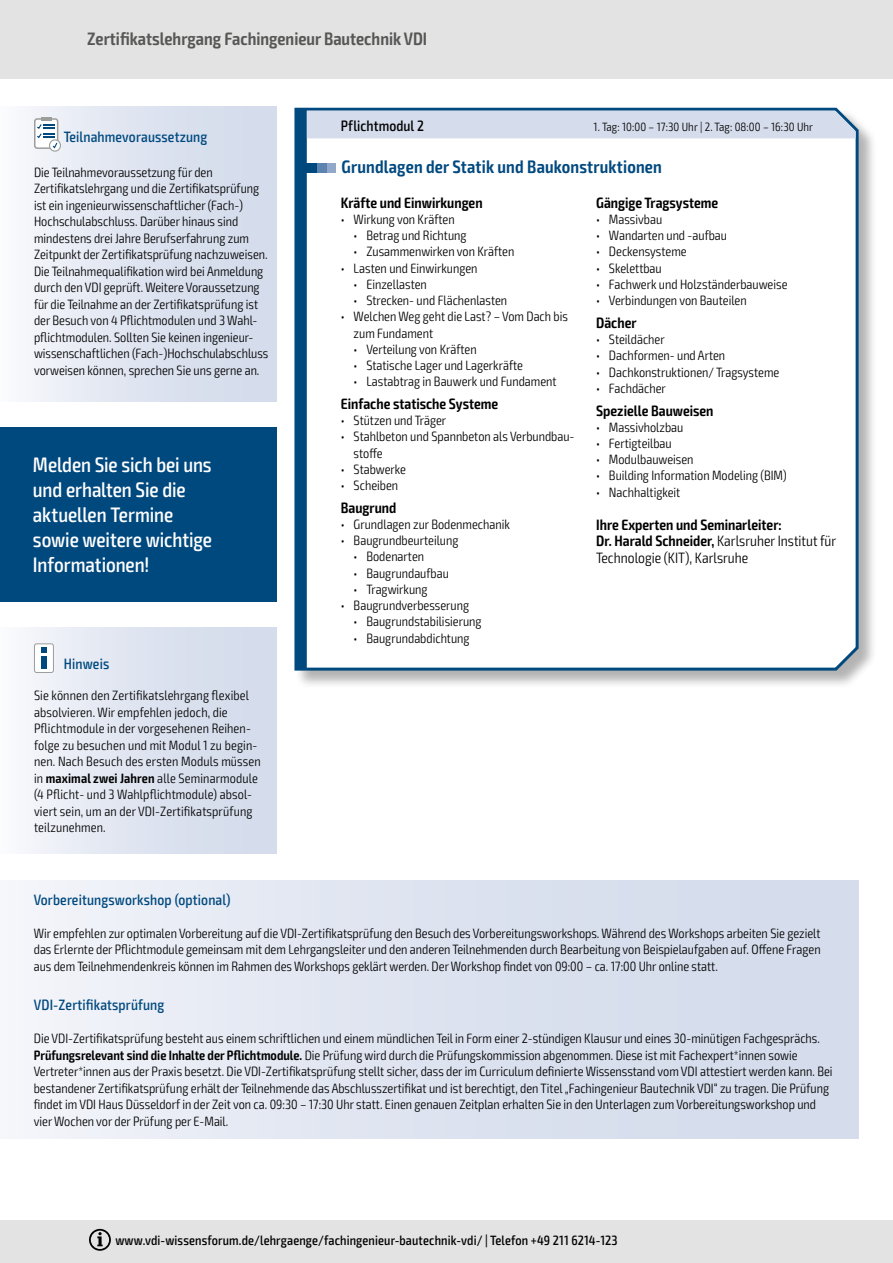
<style>
.page{position:relative;width:893px;height:1263px;background:#fff}
.page>*{position:absolute;margin:0;border:0;box-sizing:border-box;transform-origin:0 0}
.t1{font:500 condensed 21px/25.2px "Exo 2";letter-spacing:-.005em;color:#fff}
.t2{font:600 condensed 18px "Exo 2";color:#575756}
.t3{font:600 condensed 18px "Exo 2";letter-spacing:.01em;color:#00497f}
.t4{font:600 condensed 15px/16.5px "Exo 2";color:#000}
.t5{font:500 condensed 15px "Exo 2";letter-spacing:.01em;color:#00497f}
.t6{font:500 condensed 15px "Exo 2";letter-spacing:.01em;color:#000}
.t7{font:300 condensed 13.5px/16.5px "Exo 2";color:#000}
.t8{font:500 condensed 13.5px "Exo 2";letter-spacing:.01em;color:#000}
.t9{font:300 condensed 12px "Exo 2";letter-spacing:.01em;color:#000}
.s1{font-weight:600}
.s2{font-weight:300}
</style>
<div class="page">
<div style="left:0;top:1220px;width:893px;height:43px;background:#e3e3e3"></div>
<div style="left:0;top:0;width:893px;height:79px;background:#e3e3e3"></div>
<div style="left:0;top:106px;width:276px;height:296px;background:linear-gradient(to right,#f5f7fb,#cfd7e8)"></div>
<div style="left:0;top:628px;width:276px;height:225px;background:linear-gradient(to right,#f5f7fb,#cfd7e8)"></div>
<div style="left:34px;top:644px;width:19px;height:28px;background:#fff;border-radius:2px"></div>
<div style="left:34px;top:643px;width:20px;height:30px;border:1px solid #9d9d9c;border-radius:2px"></div>
<div style="left:41px;top:656px;width:6px;height:13px;background:#00497f"></div>
<svg style="left:41px;top:647px;width:6px;height:6px"></svg>
<div style="left:34px;top:118px;width:24px;height:31px;border:2px solid #9d9d9c;border-radius:2px"></div>
<svg style="left:50px;top:140px;width:10px;height:11px"></svg>
<div style="left:49px;top:139px;width:12px;height:13px;border:1px solid #9d9d9c;border-radius:50%"></div>
<svg style="left:36px;top:117px;width:22px;height:32px"></svg>
<svg style="left:89px;top:1229px;width:22px;height:22px"></svg>
<div style="left:294px;top:108px;width:583px;height:581px;background:#000;opacity:.3"></div>
<svg style="left:296px;top:109px;width:560px;height:560px"></svg>
<div style="left:311px;top:163px;width:25px;height:9px;background:#92a8c9"></div>
<div style="left:309px;top:163px;width:17px;height:9px;background:#5d83af"></div>
<div style="left:306px;top:163px;width:11px;height:9px;background:#00497f"></div>
<div style="left:0;top:427px;width:276px;height:175px;background:#00497f"></div>
<div style="left:0;top:880px;width:859px;height:259px;background:linear-gradient(to right,#f0f3f9,#d0d8e9)"></div>
<h2 class="t2" style="left:87px;top:28px;width:342px">Zertifikatslehrgang Fachingenieur Bautechnik VDI</h2>
<p class="t5" style="left:64px;top:128px;width:145px">Teilnahmevoraussetzung</p>
<p class="t7" style="left:34px;top:164px;width:236px">Die Teilnahmevoraussetzung für den Zertifikatslehrgang und die Zertifikatsprüfung ist ein ingenieurwissenschaftlicher (Fach-)<br>Hochschulabschluss. Darüber hinaus sind mindestens drei Jahre Berufserfahrung zum Zeitpunkt der Zertifikatsprüfung nachzuweisen.<br>Die Teilnahmequalifikation wird bei Anmeldung durch den VDI geprüft. Weitere Voraussetzung für die Teilnahme an der Zertifikatsprüfung ist der Besuch von 4 Pflichtmodulen und 3 Wahl&shy;pflichtmodulen. Sollten Sie keinen ingenieur&shy;wissenschaftlichen (Fach-)Hochschulabschluss vorweisen können, sprechen Sie uns gerne an.</p>
<h1 class="t1" style="left:33px;top:452px;width:181px">Melden Sie sich bei uns und erhalten Sie die aktuellen Termine sowie weitere wichtige<br>Informationen!</h1>
<p class="t5" style="left:64px;top:655px;width:47px">Hinweis</p>
<p class="t7" style="left:34px;top:688px;width:228px">Sie können den Zertifikatslehrgang flexibel absolvieren. Wir empfehlen jedoch, die Pflichtmodule in der vorgesehenen Reihen&shy;folge zu besuchen und mit Modul 1 zu begin&shy;nen. Nach Besuch des ersten Moduls müssen in <span class="s1">maximal zwei Jahren</span> alle Seminarmodule (4 Pflicht- und 3 Wahlpflichtmodule) absol&shy;viert sein, um an der VDI-Zertifikatsprüfung teilzunehmen.</p>
<p class="t6" style="left:341px;top:117px;width:85px">Pflichtmodul 2</p>
<p class="t9" style="left:594px;top:119px;width:221px">1. Tag: 10:00 – 17:30 Uhr | 2. Tag: 08:00 – 16:30 Uhr</p>
<h2 class="t3" style="left:342px;top:156px;width:322px">Grundlagen der Statik und Baukonstruktionen</h2>
<p class="t4" style="left:341px;top:195px;width:143px">Kräfte und Einwirkungen</p>
<p class="t7" style="left:341px;top:211px;width:115px">• Wirkung von Kräften</p>
<p class="t7" style="left:354px;top:228px;width:114px">• Betrag und Richtung</p>
<p class="t7" style="left:354px;top:244px;width:162px">• Zusammenwirken von Kräften</p>
<p class="t7" style="left:341px;top:260px;width:138px">• Lasten und Einwirkungen</p>
<p class="t7" style="left:354px;top:276px;width:75px">• Einzellasten</p>
<p class="t7" style="left:354px;top:292px;width:155px">• Strecken- und Flächenlasten</p>
<p class="t7" style="left:354px;top:309px;width:216px;text-indent:-13px">• Welchen Weg geht die Last? – Vom Dach bis zum Fundament</p>
<p class="t7" style="left:354px;top:341px;width:125px">• Verteilung von Kräften</p>
<p class="t7" style="left:354px;top:357px;width:171px">• Statische Lager und Lagerkräfte</p>
<p class="t7" style="left:354px;top:373px;width:204px">• Lastabtrag in Bauwerk und Fundament</p>
<p class="t4" style="left:341px;top:396px;width:159px">Einfache statische Systeme</p>
<p class="t7" style="left:341px;top:412px;width:107px">• Stützen und Träger</p>
<p class="t7" style="left:354px;top:429px;width:222px;text-indent:-13px">• Stahlbeton und Spannbeton als Verbundbau&shy;stoffe</p>
<p class="t7" style="left:341px;top:461px;width:67px">• Stabwerke</p>
<p class="t7" style="left:341px;top:477px;width:59px">• Scheiben</p>
<p class="t4" style="left:341px;top:500px;width:57px">Baugrund</p>
<p class="t7" style="left:341px;top:516px;width:171px">• Grundlagen zur Bodenmechanik</p>
<p class="t7" style="left:341px;top:533px;width:119px">• Baugrundbeurteilung</p>
<p class="t7" style="left:354px;top:549px;width:72px">• Bodenarten</p>
<p class="t7" style="left:354px;top:565px;width:97px">• Baugrundaufbau</p>
<p class="t7" style="left:354px;top:581px;width:75px">• Tragwirkung</p>
<p class="t7" style="left:341px;top:597px;width:130px">• Baugrundverbesserung</p>
<p class="t7" style="left:354px;top:614px;width:129px">• Baugrundstabilisierung</p>
<p class="t7" style="left:354px;top:630px;width:117px">• Baugrundabdichtung</p>
<p class="t4" style="left:596px;top:195px;width:124px">Gängige Tragsysteme</p>
<p class="t7" style="left:596px;top:211px;width:67px">• Massivbau</p>
<p class="t7" style="left:596px;top:228px;width:132px">• Wandarten und -aufbau</p>
<p class="t7" style="left:596px;top:244px;width:92px">• Deckensysteme</p>
<p class="t7" style="left:596px;top:260px;width:67px">• Skelettbau</p>
<p class="t7" style="left:596px;top:276px;width:193px">• Fachwerk und Holzständerbauweise</p>
<p class="t7" style="left:596px;top:292px;width:152px">• Verbindungen von Bauteilen</p>
<p class="t4" style="left:596px;top:315px;width:42px">Dächer</p>
<p class="t7" style="left:596px;top:331px;width:70px">• Steildächer</p>
<p class="t7" style="left:596px;top:348px;width:131px">• Dachformen- und Arten</p>
<p class="t7" style="left:596px;top:364px;width:185px">• Dachkonstruktionen/ Tragsysteme</p>
<p class="t7" style="left:596px;top:380px;width:71px">• Fachdächer</p>
<p class="t4" style="left:596px;top:402px;width:119px">Spezielle Bauweisen</p>
<p class="t7" style="left:596px;top:419px;width:89px">• Massivholzbau</p>
<p class="t7" style="left:596px;top:435px;width:77px">• Fertigteilbau</p>
<p class="t7" style="left:596px;top:452px;width:99px">• Modulbauweisen</p>
<p class="t7" style="left:596px;top:468px;width:192px">• Building Information Modeling (BIM)</p>
<p class="t7" style="left:596px;top:484px;width:86px">• Nachhaltigkeit</p>
<p class="t4" style="left:596px;top:516px;width:242px">Ihre Experten und Seminarleiter:<br>Dr. Harald Schneider, <span class="s2">Karlsruher Institut für<br>Technologie (KIT), Karlsruhe</span></p>
<p class="t5" style="left:34px;top:890px;width:198px">Vorbereitungsworkshop (optional)</p>
<p class="t7" style="left:34px;top:925px;width:788px;text-align:justify">Wir empfehlen zur optimalen Vorbereitung auf die VDI-Zertifikatsprüfung den Besuch des Vorbereitungsworkshops. Während des Workshops arbeiten Sie gezielt das Erlernte der Pflichtmodule gemeinsam mit dem Lehrgangsleiter und den anderen Teilnehmenden durch Bearbeitung von Beispielaufgaben auf. Offene Fragen aus dem Teilnehmendenkreis können im Rahmen des Workshops geklärt werden. Der Workshop findet von 09:00 – ca. 17:00 Uhr online statt.</p>
<p class="t5" style="left:34px;top:996px;width:132px">VDI-Zertifikatsprüfung</p>
<p class="t7" style="left:34px;top:1030px;width:800px">Die VDI-Zertifikatsprüfung besteht aus einem schriftlichen und einem mündlichen Teil in Form einer 2-stündigen Klausur und eines 30-minütigen Fachgesprächs.<br><span class="s1">Prüfungsrelevant sind die Inhalte der Pflichtmodule.</span> Die Prüfung wird durch die Prüfungskommission abgenommen. Diese ist mit Fachexpert*innen sowie Vertreter*innen aus der Praxis besetzt. Die VDI-Zertifikatsprüfung stellt sicher, dass der im Curriculum definierte Wissensstand vom VDI attestiert werden kann. Bei bestandener Zertifikatsprüfung erhält der Teilnehmende das Abschlusszertifikat und ist berechtigt, den Titel „Fachingenieur Bautechnik VDI“ zu tragen. Die Prüfung findet im VDI Haus Düsseldorf in der Zeit von ca. 09:30 – 17:30 Uhr statt. Einen genauen Zeitplan erhalten Sie in den Unterlagen zum Vorbereitungsworkshop und vier Wochen vor der Prüfung per E-Mail.</p>
<p class="t8" style="left:115px;top:1232px;width:504px">www.vdi-wissensforum.de/lehrgaenge/fachingenieur-bautechnik-vdi/ | Telefon +49 211 6214-123</p>
</div>
